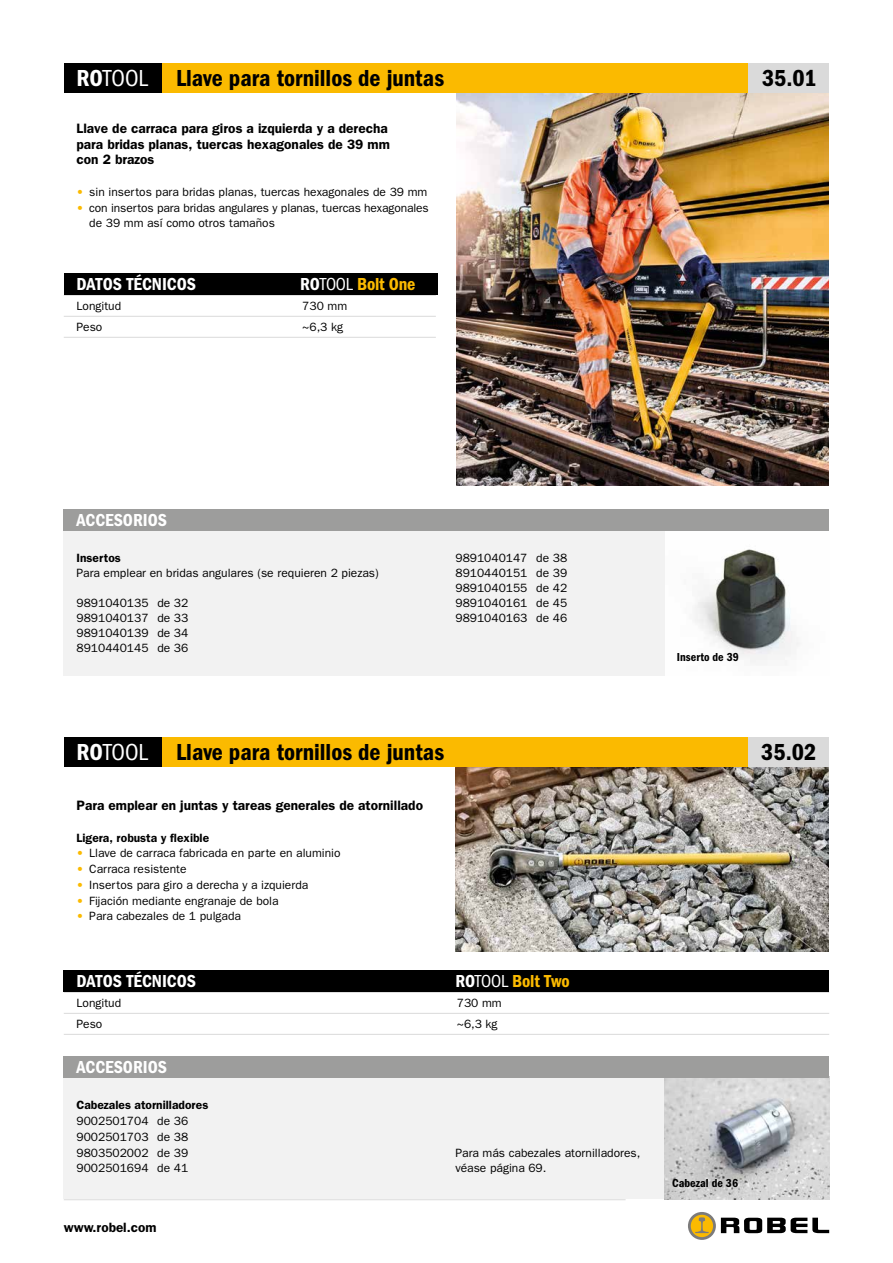
<style>
.page{position:relative;width:893px;height:1263px;background:#fff}
.page>*{position:absolute;margin:0;border:0;box-sizing:border-box;transform-origin:0 0}
.t1{font:600 condensed 24px "Franklin Gothic";color:#000}
.t2{font:600 condensed 18px "Franklin Gothic";color:#fff}
.t3{font:600 condensed 18px "Franklin Gothic";letter-spacing:-.01em;color:#fbba00}
.t4{font:600 13.65px/15.8px "Franklin Gothic";color:#000}
.t5{font:600 13.5px "Franklin Gothic";color:#000}
.t6{font:12px/15px "Franklin Gothic";color:#000;text-align:justify}
.t7{font:600 12px "Franklin Gothic";color:#000}
.t8{font:600 condensed 12px "Franklin Gothic";color:#000}
.s1{color:#fff}
.s2{font-weight:400;color:#fff}
.s3{color:#fbba00}
</style>
<div class="page">
<img style="left:456px;top:93px;width:373px;height:392px">
<hr style="left:64px;top:1199px;width:562px;height:1px;background:#dadada">
<img style="left:455px;top:767px;width:374px;height:184px">
<div style="left:64px;top:1076px;width:765px;height:123px;background:#f2f2f2"></div>
<img style="left:665px;top:1077px;width:164px;height:122px">
<hr style="left:64px;top:295px;width:372px;height:1px;background:#dadada">
<hr style="left:64px;top:316px;width:372px;height:1px;background:#dadada">
<hr style="left:64px;top:337px;width:372px;height:1px;background:#dadada">
<hr style="left:64px;top:992px;width:765px;height:1px;background:#dadada">
<hr style="left:64px;top:1013px;width:765px;height:1px;background:#dadada">
<hr style="left:64px;top:1034px;width:765px;height:1px;background:#dadada">
<div style="left:162px;top:64px;width:596px;height:29px;background:#fbba00"></div>
<div style="left:162px;top:738px;width:602px;height:29px;background:#fbba00"></div>
<div style="left:64px;top:64px;width:98px;height:29px;background:#000"></div>
<div style="left:64px;top:738px;width:98px;height:29px;background:#000"></div>
<div style="left:748px;top:64px;width:81px;height:29px;background:#dadada"></div>
<div style="left:748px;top:738px;width:81px;height:29px;background:#dadada"></div>
<div style="left:64px;top:529px;width:765px;height:147px;background:#f2f2f2"></div>
<div style="left:64px;top:1056px;width:765px;height:21px;background:#9d9d9c"></div>
<div style="left:64px;top:274px;width:373px;height:21px;background:#000"></div>
<div style="left:64px;top:971px;width:765px;height:21px;background:#000"></div>
<img style="left:665px;top:530px;width:164px;height:146px">
<div style="left:64px;top:509px;width:765px;height:21px;background:#9d9d9c"></div>
<svg style="left:688px;top:1212px;width:28px;height:28px"></svg>
<svg style="left:721px;top:1218px;width:108px;height:15px"></svg>
<svg style="left:691px;top:1215px;width:22px;height:22px"></svg>
<svg style="left:695px;top:1217px;width:14px;height:16px"></svg>
<h1 class="t1" style="left:77px;top:64px;width:369px"><span class="s1">RO</span><span class="s2">TOOL</span> Llave para tornillos de juntas</h1>
<p class="t4" style="left:77px;top:120px;width:315px">Llave de carraca para giros a izquierda y a derecha para bridas planas, tuercas hexagonales de 39 mm con 2 brazos</p>
<p class="t6" style="left:77px;top:184px;width:352px"><span class="s3">•</span> sin insertos para bridas planas, tuercas hexagonales de 39 mm</p>
<p class="t6" style="left:89px;top:200px;width:341px;line-height:15.8px;text-indent:-13px"><span class="s3">•</span> con insertos para bridas angulares y planas, tuercas hexagonales de 39 mm así como otros tamaños</p>
<h2 class="t2" style="left:77px;top:274px;width:121px">DATOS TÉCNICOS</h2>
<h2 class="t3" style="left:300px;top:274px;width:117px"><span class="s1">RO</span><span class="s2">TOOL</span> Bolt One</h2>
<p class="t6" style="left:77px;top:299px;width:46px">Longitud</p>
<p class="t6" style="left:302px;top:299px;width:46px">730 mm</p>
<p class="t6" style="left:77px;top:320px;width:27px">Peso</p>
<p class="t6" style="left:302px;top:320px;width:42px">~6,3 kg</p>
<h1 class="t1" style="left:762px;top:64px;width:56px">35.01</h1>
<h2 class="t2" style="left:77px;top:509px;width:92px">ACCESORIOS</h2>
<p class="t7" style="left:77px;top:550px;width:46px">Insertos</p>
<p class="t6" style="left:77px;top:565px;width:304px">Para emplear en bridas angulares (se requieren 2 piezas)</p>
<p class="t6" style="left:77px;top:595px;width:113px">9891040135 de 32<br>9891040137 de 33<br>9891040139 de 34<br>8910440145 de 36</p>
<p class="t6" style="left:455px;top:550px;width:113px">9891040147 de 38<br>8910440151 de 39<br>9891040155 de 42<br>9891040161 de 45<br>9891040163 de 46</p>
<h1 class="t1" style="left:77px;top:738px;width:369px"><span class="s1">RO</span><span class="s2">TOOL</span> Llave para tornillos de juntas</h1>
<p class="t4" style="left:77px;top:797px;width:348px">Para emplear en juntas y tareas generales de atornillado</p>
<p class="t7" style="left:77px;top:830px;width:134px">Ligera, robusta y flexible</p>
<p class="t6" style="left:77px;top:846px;width:266px"><span class="s3">•</span> Llave de carraca fabricada en parte en aluminio</p>
<p class="t6" style="left:77px;top:862px;width:112px"><span class="s3">•</span> Carraca resistente</p>
<p class="t6" style="left:77px;top:877px;width:233px"><span class="s3">•</span> Insertos para giro a derecha y a izquierda</p>
<p class="t6" style="left:77px;top:893px;width:204px"><span class="s3">•</span> Fijación mediante engranaje de bola</p>
<p class="t6" style="left:77px;top:909px;width:166px"><span class="s3">•</span> Para cabezales de 1 pulgada</p>
<h2 class="t2" style="left:77px;top:971px;width:121px">DATOS TÉCNICOS</h2>
<h2 class="t3" style="left:455px;top:971px;width:116px"><span class="s1">RO</span><span class="s2">TOOL</span> Bolt Two</h2>
<p class="t6" style="left:77px;top:996px;width:46px">Longitud</p>
<p class="t6" style="left:457px;top:996px;width:46px">730 mm</p>
<p class="t6" style="left:77px;top:1017px;width:27px">Peso</p>
<p class="t6" style="left:457px;top:1017px;width:42px">~6,3 kg</p>
<h2 class="t2" style="left:77px;top:1056px;width:92px">ACCESORIOS</h2>
<p class="t7" style="left:77px;top:1098px;width:133px">Cabezales atornilladores</p>
<p class="t6" style="left:77px;top:1113px;width:113px;line-height:15.8px">9002501704 de 36<br>9002501703 de 38<br>9803502002 de 39<br>9002501694 de 41</p>
<p class="t6" style="left:455px;top:1145px;width:186px;line-height:15.8px">Para más cabezales atornilladores, véase página 69.</p>
<p class="t6" style="left:77px;top:1161px;width:46px">Longitud</p>
<p class="t6" style="left:455px;top:1161px;width:54px">1100 mm</p>
<p class="t5" style="left:64px;top:1219px;width:94px">www.robel.com</p>
<p class="t8" style="left:677px;top:650px;width:64px">Inserto de 39</p>
<h1 class="t1" style="left:761px;top:738px;width:57px">35.02</h1>
<p class="t8" style="left:672px;top:1176px;width:67px">Cabezal de 36</p>
</div>
